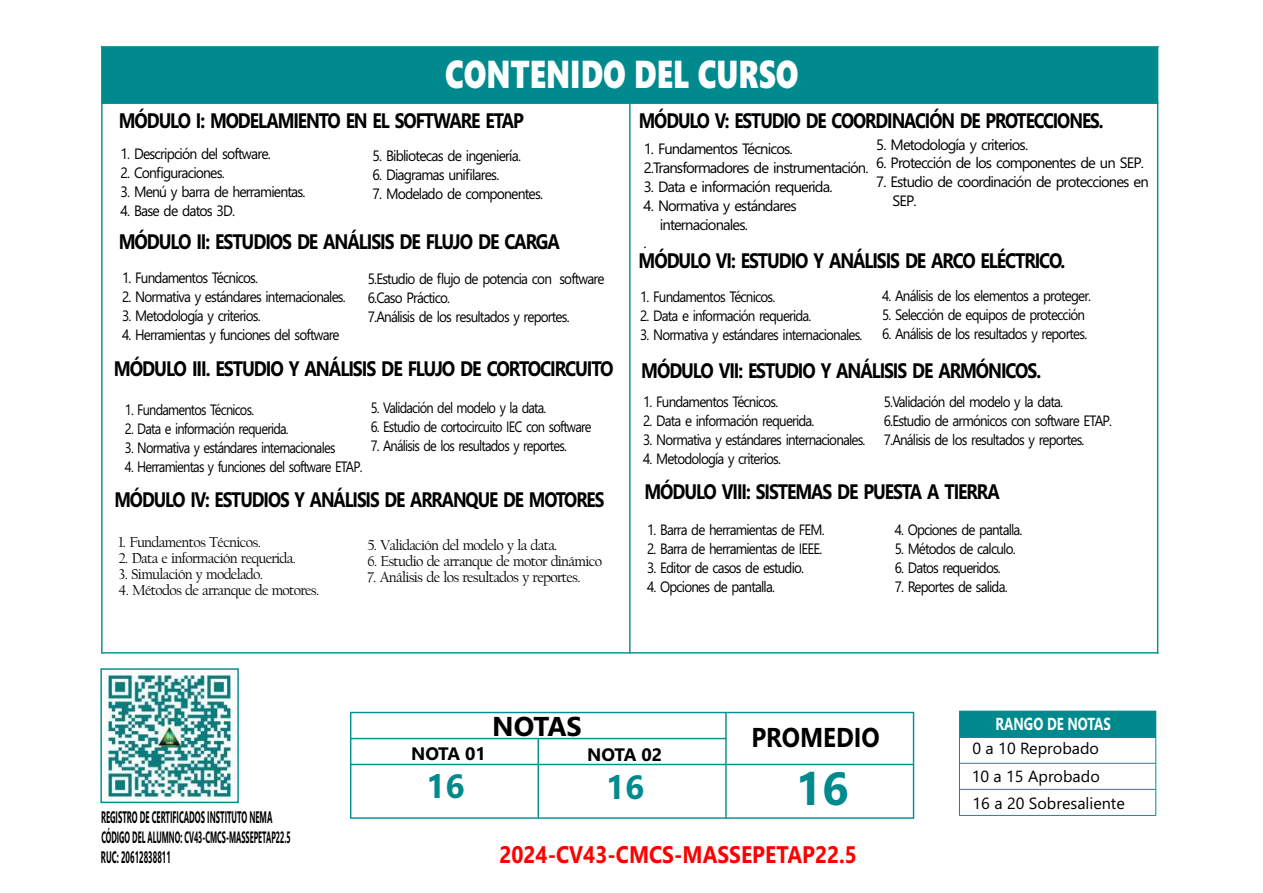
<style>
.page{position:relative;width:1263px;height:893px;background:#fff}
.page>*{position:absolute;margin:0;border:0;box-sizing:border-box;transform-origin:0 0}
.t1{font:700 46.5px "Segoe UI";color:#008a8e}
.t2{font:39px "Segoe UI Black";color:#fff;scale:.76 1}
.t3{font:700 33.6px "Segoe UI";color:#008a8e}
.t4{font:700 27.3px "Segoe UI";color:#000;scale:.89 1}
.t5{font:700 27.3px "Segoe UI";color:#000}
.t6{font:700 24px "Segoe UI";color:#f00;scale:.88 1}
.t7{font:700 21px "Segoe UI";letter-spacing:-.06em;color:#000;scale:.84 1}
.t8{font:700 21px "Segoe UI";letter-spacing:-.06em;color:#000;scale:.82 1}
.t9{font:700 21px "Segoe UI";letter-spacing:-.06em;color:#000;scale:.85 1}
.t10{font:700 18px "Segoe UI";letter-spacing:-.02em;color:#000}
.t11{font:700 17.4px "Segoe UI";color:#fff;scale:.76 1}
.t12{font:700 16.65px "Segoe UI";color:#000;scale:.46 1}
.t13{font:700 16.65px "Segoe UI";color:#000;scale:.47 1}
.t14{font:700 16.5px "Segoe UI";color:#000;scale:.45 1}
.t15{font:16.2px/28.2px "Segoe UI";color:#000}
.t16{font:15px/18.9px "Segoe UI";letter-spacing:-.06em;color:#000;scale:.89 1}
.t17{font:15px "Segoe UI";letter-spacing:-.06em;color:#000;scale:.85 1}
.t18{font:15px/18.9px "Segoe UI";letter-spacing:-.06em;color:#000}
.t19{font:15px/18.9px "Segoe UI";letter-spacing:-.06em;color:#000;scale:.9 1}
.t20{font:15px "Californian FB";letter-spacing:-.045em;color:#000}
.t21{font:15px "Segoe UI";letter-spacing:-.06em;color:#000;scale:.93 1}
</style>
<div class="page">
<hr style="left:537px;top:738px;width:2px;height:80px;background:#029191">
<hr style="left:725px;top:712px;width:2px;height:106px;background:#029191">
<hr style="left:350px;top:738px;width:376px;height:1px;background:#029191">
<hr style="left:350px;top:764px;width:564px;height:1px;background:#029191">
<hr style="left:350px;top:712px;width:1px;height:106px;background:#029191">
<hr style="left:913px;top:712px;width:1px;height:106px;background:#029191">
<hr style="left:350px;top:712px;width:564px;height:1px;background:#029191">
<hr style="left:350px;top:817px;width:564px;height:2px;background:#029191">
<div style="left:959px;top:711px;width:197px;height:26px;background:#008a8e"></div>
<hr style="left:959px;top:737px;width:197px;height:1px;background:#029191">
<hr style="left:959px;top:763px;width:197px;height:1px;background:#029191">
<hr style="left:959px;top:789px;width:197px;height:1px;background:#029191">
<hr style="left:959px;top:711px;width:1px;height:105px;background:#029191">
<hr style="left:1155px;top:711px;width:1px;height:105px;background:#029191">
<hr style="left:959px;top:711px;width:197px;height:1px;background:#029191">
<hr style="left:959px;top:815px;width:197px;height:1px;background:#029191">
<hr style="left:629px;top:103px;width:1px;height:550px;background:#029191">
<hr style="left:101px;top:102px;width:1058px;height:2px;background:#029191">
<hr style="left:101px;top:46px;width:2px;height:607px;background:#029191">
<hr style="left:1157px;top:46px;width:1px;height:607px;background:#029191">
<hr style="left:101px;top:46px;width:1058px;height:2px;background:#029191">
<hr style="left:101px;top:652px;width:1058px;height:2px;background:#029191">
<div style="left:103px;top:48px;width:1054px;height:54px;background:#008a8e"></div>
<img style="left:103px;top:670px;width:133px;height:131px">
<div style="left:100px;top:668px;width:139px;height:135px;border:1px solid #008a8e"></div>
<h2 class="t2" style="left:445px;top:46px;width:466px">CONTENIDO DEL CURSO</h2>
<h3 class="t7" style="left:119px;top:101px;width:484px">MÓDULO I: MODELAMIENTO EN EL SOFTWARE ETAP</h3>
<p class="t21" style="left:121px;top:140px;width:163px">1. Descripción del software.</p>
<p class="t21" style="left:121px;top:159px;width:114px">2. Configuraciones.</p>
<p class="t21" style="left:121px;top:178px;width:200px">3. Menú y barra de herramientas.</p>
<p class="t21" style="left:121px;top:197px;width:125px">4. Base de datos 3D.</p>
<p class="t21" style="left:373px;top:141px;width:161px">5. Bibliotecas de ingeniería.</p>
<p class="t21" style="left:373px;top:160px;width:138px">6. Diagramas unifilares.</p>
<p class="t21" style="left:373px;top:179px;width:185px">7. Modelado de componentes.</p>
<h3 class="t7" style="left:119px;top:222px;width:527px">MÓDULO II: ESTUDIOS DE ANÁLISIS DE FLUJO DE CARGA</h3>
<p class="t19" style="left:122px;top:267px;width:153px">1. Fundamentos Técnicos.</p>
<p class="t19" style="left:122px;top:286px;width:250px">2. Normativa y estándares internacionales.</p>
<p class="t19" style="left:122px;top:305px;width:155px">3. Metodología y criterios.</p>
<p class="t19" style="left:122px;top:324px;width:243px">4. Herramientas y funciones del software</p>
<p class="t19" style="left:368px;top:268px;width:264px">5.Estudio de flujo de potencia con software<br>6.Caso Práctico.<br>7.Análisis de los resultados y reportes.</p>
<h3 class="t9" style="left:114px;top:348px;width:589px">MÓDULO III. ESTUDIO Y ANÁLISIS DE FLUJO DE CORTOCIRCUITO</h3>
<p class="t17" style="left:125px;top:395px;width:154px">1. Fundamentos Técnicos.</p>
<p class="t17" style="left:125px;top:414px;width:194px">2. Data e información requerida.</p>
<p class="t17" style="left:125px;top:433px;width:249px">3. Normativa y estándares internacionales</p>
<p class="t17" style="left:125px;top:452px;width:281px">4. Herramientas y funciones del software ETAP.</p>
<p class="t17" style="left:371px;top:394px;width:208px">5. Validación del modelo y la data.</p>
<p class="t17" style="left:371px;top:413px;width:261px">6. Estudio de cortocircuito IEC con software</p>
<p class="t17" style="left:371px;top:432px;width:232px">7. Análisis de los resultados y reportes.</p>
<h3 class="t8" style="left:114px;top:480px;width:599px">MÓDULO IV: ESTUDIOS Y ANÁLISIS DE ARRANQUE DE MOTORES</h3>
<p class="t20" style="left:119px;top:534px;width:144px">1. Fundamentos Técnicos.</p>
<p class="t20" style="left:119px;top:550px;width:179px">2. Data e información requerida.</p>
<p class="t20" style="left:119px;top:566px;width:146px">3. Simulación y modelado.</p>
<p class="t20" style="left:119px;top:582px;width:202px">4. Métodos de arranque de motores.</p>
<p class="t20" style="left:367px;top:537px;width:192px">5. Validación del modelo y la data.</p>
<p class="t20" style="left:367px;top:553px;width:236px">6. Estudio de arranque de motor dinámico</p>
<p class="t20" style="left:367px;top:569px;width:215px">7. Análisis de los resultados y reportes.</p>
<h3 class="t8" style="left:639px;top:101px;width:568px">MÓDULO V: ESTUDIO DE COORDINACIÓN DE PROTECCIONES.</h3>
<p class="t18" style="left:876px;top:133px;width:153px">5. Metodología y criterios.</p>
<p class="t18" style="left:876px;top:152px;width:269px">6. Protección de los componentes de un SEP.</p>
<p class="t18" style="left:892px;top:171px;width:258px;text-indent:-16px">7. Estudio de coordinación de protecciones en<br>SEP.</p>
<p class="t18" style="left:644px;top:138px;width:226px">1. Fundamentos Técnicos.<br>2.Transformadores de instrumentación.</p>
<p class="t18" style="left:644px;top:176px;width:190px">3. Data e información requerida.</p>
<p class="t18" style="left:644px;top:194px;width:155px">4. Normativa y estándares</p>
<p class="t18" style="left:660px;top:213px;width:90px">internacionales.</p>
<p class="t18" style="left:644px;top:232px;width:5px">.</p>
<h3 class="t7" style="left:639px;top:241px;width:510px">MÓDULO VI: ESTUDIO Y ANÁLISIS DE ARCO ELÉCTRICO.</h3>
<p class="t16" style="left:640px;top:286px;width:153px">1. Fundamentos Técnicos.</p>
<p class="t16" style="left:640px;top:305px;width:194px">2. Data e información requerida.</p>
<p class="t16" style="left:640px;top:324px;width:251px">3. Normativa y estándares internacionales.</p>
<p class="t16" style="left:882px;top:284px;width:236px">4. Análisis de los elementos a proteger.</p>
<p class="t16" style="left:882px;top:303px;width:230px">5. Selección de equipos de protección</p>
<p class="t16" style="left:882px;top:322px;width:232px">6. Análisis de los resultados y reportes.</p>
<h3 class="t7" style="left:641px;top:350px;width:477px">MÓDULO VII: ESTUDIO Y ANÁLISIS DE ARMÓNICOS.</h3>
<p class="t16" style="left:643px;top:391px;width:153px">1. Fundamentos Técnicos.</p>
<p class="t16" style="left:643px;top:410px;width:194px">2. Data e información requerida.</p>
<p class="t16" style="left:643px;top:429px;width:251px">3. Normativa y estándares internacionales.</p>
<p class="t16" style="left:643px;top:448px;width:156px">4. Metodología y criterios.</p>
<p class="t16" style="left:884px;top:391px;width:258px">5.Validación del modelo y la data.<br>6.Estudio de armónicos con software ETAP.<br>7.Análisis de los resultados y reportes.</p>
<h3 class="t7" style="left:644px;top:472px;width:424px">MÓDULO VIII: SISTEMAS DE PUESTA A TIERRA</h3>
<p class="t16" style="left:647px;top:519px;width:201px">1. Barra de herramientas de FEM.</p>
<p class="t16" style="left:647px;top:538px;width:198px">2. Barra de herramientas de IEEE.</p>
<p class="t16" style="left:647px;top:557px;width:178px">3. Editor de casos de estudio.</p>
<p class="t16" style="left:647px;top:576px;width:145px">4. Opciones de pantalla.</p>
<p class="t16" style="left:895px;top:519px;width:145px">4. Opciones de pantalla.</p>
<p class="t16" style="left:895px;top:538px;width:137px">5. Métodos de calculo.</p>
<p class="t16" style="left:895px;top:557px;width:121px">6. Datos requeridos.</p>
<p class="t16" style="left:895px;top:576px;width:128px">7. Reportes de salida.</p>
<p class="t12" style="left:101px;top:801px;width:374px">REGISTRO DE CERTIFICADOS INSTITUTO NEMA</p>
<p class="t14" style="left:101px;top:821px;width:422px">CÓDIGO DEL ALUMNO: CV43-CMCS-MASSEPETAP22.5</p>
<p class="t13" style="left:101px;top:841px;width:150px">RUC: 20612838811</p>
<h3 class="t5" style="left:492px;top:701px;width:91px">NOTAS</h3>
<p class="t10" style="left:411px;top:737px;width:76px">NOTA 01</p>
<p class="t10" style="left:587px;top:737px;width:76px">NOTA 02</p>
<h3 class="t4" style="left:751px;top:712px;width:146px">PROMEDIO</h3>
<h3 class="t3" style="left:426px;top:754px;width:40px">16</h3>
<h3 class="t3" style="left:606px;top:755px;width:40px">16</h3>
<h1 class="t1" style="left:795px;top:745px;width:55px">16</h1>
<h3 class="t6" style="left:499px;top:831px;width:408px">2024-CV43-CMCS-MASSEPETAP22.5</h3>
<p class="t11" style="left:995px;top:707px;width:153px">RANGO DE NOTAS</p>
<p class="t15" style="left:972px;top:733px;width:129px">0 a 10 Reprobado<br>10 a 15 Aprobado</p>
<p class="t15" style="left:972px;top:787px;width:154px">16 a 20 Sobresaliente</p>
</div>
